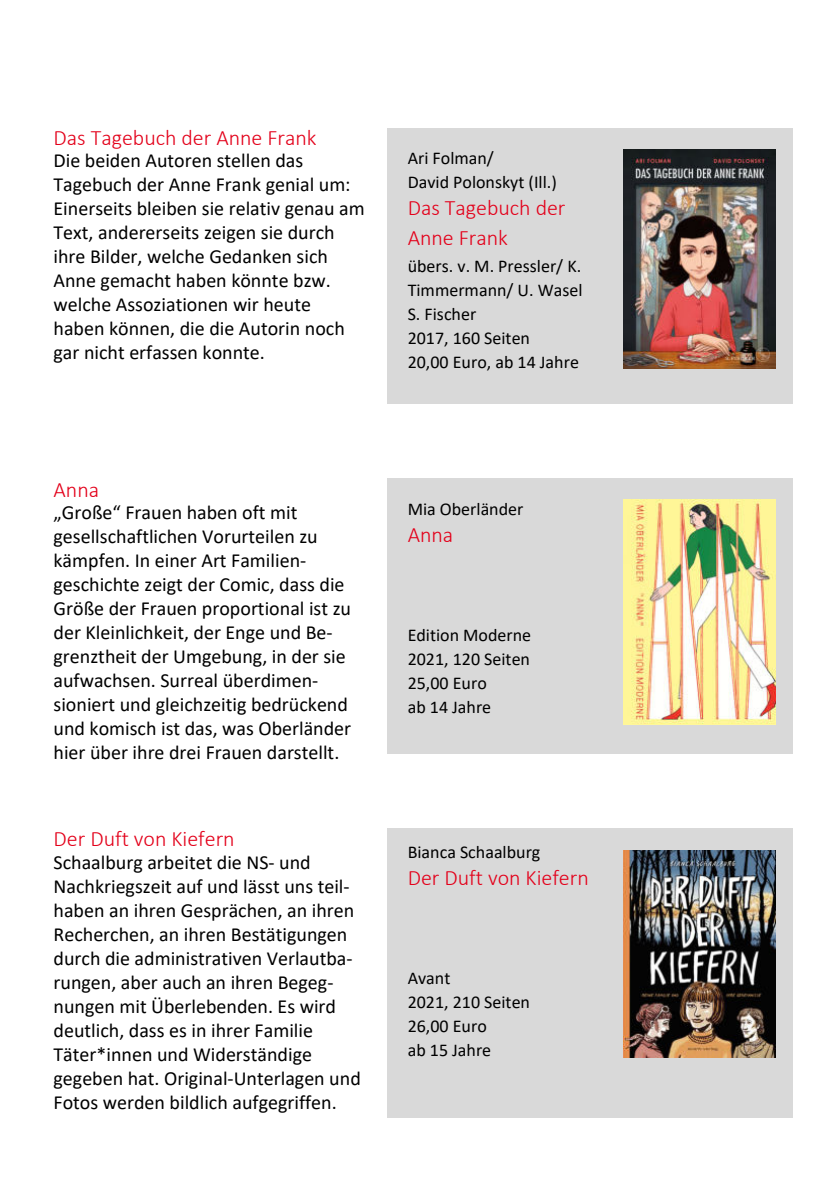
<style>
.page{position:relative;width:839px;height:1191px;background:#fff}
.page>*{position:absolute;margin:0;border:0;box-sizing:border-box;transform-origin:0 0}
.t1{font:300 22px/30px "Calibri";color:#e3001a}
.t2{font:20px/24px "Calibri";color:#000}
.t3{font:18px/24px "Calibri";color:#000}
</style>
<div class="page">
<div style="left:387px;top:128px;width:405px;height:276px;background:#d9d9d9"></div>
<div style="left:387px;top:479px;width:405px;height:275px;background:#d9d9d9"></div>
<img style="left:623px;top:500px;width:152px;height:225px">
<div style="left:387px;top:828px;width:405px;height:290px;background:#d9d9d9"></div>
<img style="left:623px;top:150px;width:152px;height:219px">
<img style="left:623px;top:851px;width:152px;height:207px">
<p class="t1" style="left:54px;top:122px;width:264px">Das Tagebuch der Anne Frank</p>
<p class="t2" style="left:54px;top:148px;width:313px">Die beiden Autoren stellen das Tagebuch der Anne Frank genial um:<br>Einerseits bleiben sie relativ genau am Text, andererseits zeigen sie durch ihre Bilder, welche Gedanken sich Anne gemacht haben könnte bzw. welche Assoziationen wir heute haben können, die die Autorin noch gar nicht erfassen konnte.</p>
<p class="t3" style="left:407px;top:146px;width:151px">Ari Folman/<br>David Polonskyt (Ill.)</p>
<p class="t1" style="left:407px;top:193px;width:159px">Das Tagebuch der<br>Anne Frank</p>
<p class="t3" style="left:407px;top:254px;width:176px">übers. v. M. Pressler/ K.<br>Timmermann/ U. Wasel<br>S. Fischer<br>2017, 160 Seiten<br>20,00 Euro, ab 14 Jahre</p>
<p class="t1" style="left:54px;top:474px;width:47px">Anna</p>
<p class="t2" style="left:54px;top:500px;width:299px">„Große“ Frauen haben oft mit gesellschaftlichen Vorurteilen zu kämpfen. In einer Art Familien&shy;geschichte zeigt der Comic, dass die Größe der Frauen proportional ist zu der Kleinlichkeit, der Enge und Be&shy;grenztheit der Umgebung, in der sie aufwachsen. Surreal überdimen&shy;sioniert und gleichzeitig bedrückend und komisch ist das, was Oberländer hier über ihre drei Frauen darstellt.</p>
<p class="t3" style="left:407px;top:496px;width:117px">Mia Oberländer</p>
<p class="t1" style="left:407px;top:519px;width:47px">Anna</p>
<p class="t3" style="left:407px;top:622px;width:125px">Edition Moderne<br>2021, 120 Seiten<br>25,00 Euro<br>ab 14 Jahre</p>
<p class="t1" style="left:54px;top:824px;width:183px">Der Duft von Kiefern</p>
<p class="t2" style="left:54px;top:850px;width:309px">Schaalburg arbeitet die NS- und Nachkriegszeit auf und lässt uns teil&shy;haben an ihren Gesprächen, an ihren Recherchen, an ihren Bestätigungen durch die administrativen Verlautba&shy;rungen, aber auch an ihren Begeg&shy;nungen mit Überlebenden. Es wird deutlich, dass es in ihrer Familie Täter*innen und Widerständige gegeben hat. Original-Unterlagen und Fotos werden bildlich aufgegriffen.</p>
<p class="t3" style="left:407px;top:840px;width:134px">Bianca Schaalburg</p>
<p class="t1" style="left:407px;top:863px;width:183px">Der Duft von Kiefern</p>
<p class="t3" style="left:407px;top:966px;width:124px">Avant<br>2021, 210 Seiten<br>26,00 Euro<br>ab 15 Jahre</p>
</div>
